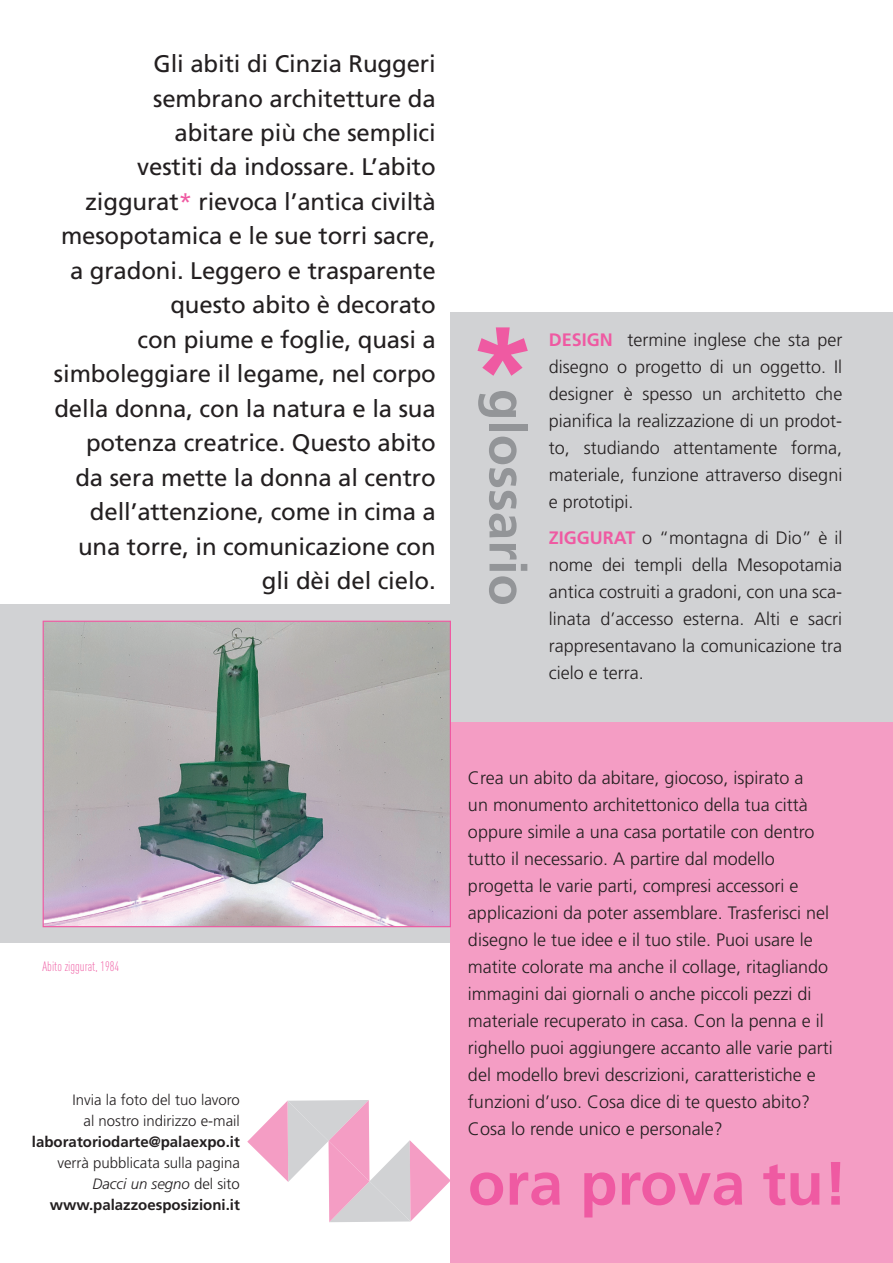
<style>
.page{position:relative;width:893px;height:1263px;background:#fff}
.page>*{position:absolute;margin:0;border:0;box-sizing:border-box;transform-origin:0 0}
.t1{font:700 122.1px "Frutiger";color:#ef5aa2}
.t2{font:700 61.2px "Frutiger";color:#ef5aa2}
.t3{font:700 51.3px "Frutiger";color:#939598}
.t4{font:24px/34.5px "Frutiger";letter-spacing:-.005em;color:#231f20;text-align:right}
.t5{font:300 18px/27px "Frutiger";color:#231f20;text-align:justify}
.t6{font:300 15px/21px "Frutiger";color:#231f20;text-align:right}
.t7{font:700 15px "Frutiger";color:#231f20}
.t8{font:300 condensed 13.5px "DIN Pro";color:#ef5aa2}
.s1{color:#ef5aa2}
.s2{font-weight:700;color:#ef5aa2}
.s3{font-style:italic}
.s4{font-weight:700}
</style>
<div class="page">
<div style="left:0;top:605px;width:451px;height:338px;background:#d1d2d4"></div>
<div style="left:451px;top:313px;width:442px;height:444px;background:#d1d2d4"></div>
<div style="left:451px;top:723px;width:442px;height:540px;background:#f49dc4"></div>
<img style="left:45px;top:623px;width:404px;height:302px">
<div style="left:43px;top:621px;width:408px;height:306px;border:1px solid #ef5aa2"></div>
<svg style="left:247px;top:1100px;width:204px;height:122px"></svg>
<p class="t4" style="left:54px;top:47px;width:383px">Gli abiti di Cinzia Ruggeri sembrano architetture da<br>abitare più che semplici<br>vestiti da indossare. L’abito ziggurat<span class="s1">*</span> rievoca l’antica civiltà mesopotamica e le sue torri sacre, a gradoni. Leggero e trasparente questo abito è decorato<br>con piume e foglie, quasi a simboleggiare il legame, nel corpo della donna, con la natura e la sua potenza creatrice. Questo abito da sera mette la donna al centro dell’attenzione, come in cima a una torre, in comunicazione con gli dèi del cielo.</p>
<h1 class="t1" style="left:469px;top:298px;width:69px">*</h1>
<h3 class="t3" style="left:537px;top:389px;width:218px;rotate:90deg">glossario</h3>
<p class="t5" style="left:549px;top:327px;width:295px"><span class="s2">DESIGN</span> termine inglese che sta per disegno o progetto di un oggetto. Il designer è spesso un architetto che pianifica la realizzazione di un prodot&shy;to, studiando attentamente forma, materiale, funzione attraverso disegni e prototipi.</p>
<p class="t5" style="left:549px;top:524px;width:295px"><span class="s2">ZIGGURAT</span> o “montagna di Dio” è il nome dei templi della Mesopotamia antica costruiti a gradoni, con una sca&shy;linata d’accesso esterna. Alti e sacri rappresentavano la comunicazione tra cielo e terra.</p>
<p class="t8" style="left:43px;top:958px;width:78px">Abito ziggurat, 1984</p>
<p class="t6" style="left:73px;top:1089px;width:169px">Invia la foto del tuo lavoro al nostro indirizzo e-mail</p>
<p class="t7" style="left:32px;top:1133px;width:209px">laboratoriodarte@palaexpo.it</p>
<p class="t6" style="left:50px;top:1152px;width:192px">verrà pubblicata sulla pagina<br><span class="s3">Dacci un segno</span> del sito <span class="s4">www.palazzoesposizioni.it</span></p>
<p class="t5" style="left:468px;top:765px;width:366px;text-align:left">Crea un abito da abitare, giocoso, ispirato a<br>un monumento architettonico della tua città oppure simile a una casa portatile con dentro tutto il necessario. A partire dal modello progetta le varie parti, compresi accessori e applicazioni da poter assemblare. Trasferisci nel disegno le tue idee e il tuo stile. Puoi usare le matite colorate ma anche il collage, ritagliando immagini dai giornali o anche piccoli pezzi di materiale recuperato in casa. Con la penna e il righello puoi aggiungere accanto alle varie parti del modello brevi descrizioni, caratteristiche e funzioni d’uso. Cosa dice di te questo abito?<br>Cosa lo rende unico e personale?</p>
<h2 class="t2" style="left:468px;top:1147px;width:381px">ora prova tu!</h2>
</div>
